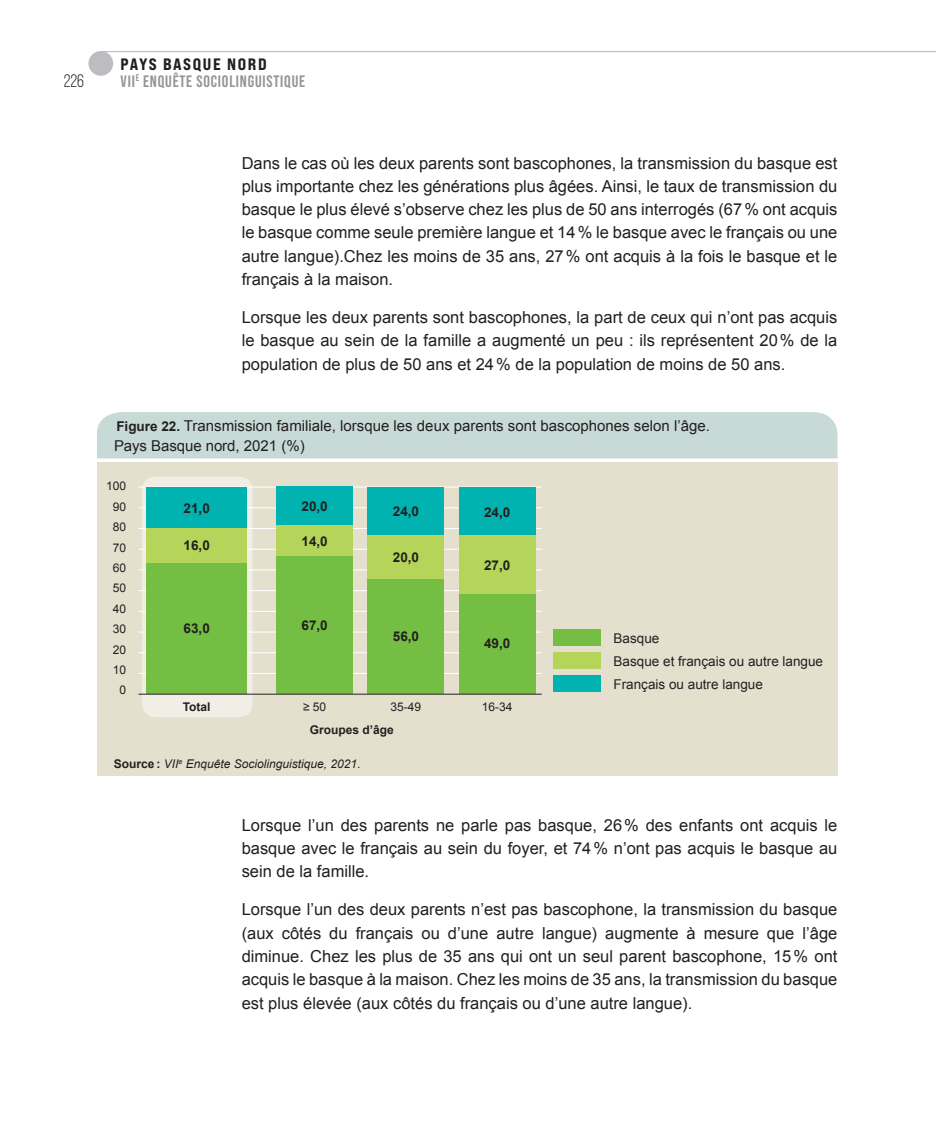
<style>
.page{position:relative;width:936px;height:1148px;background:#fff}
.page>*{position:absolute;margin:0;border:0;box-sizing:border-box;transform-origin:0 0}
.t1{font:18px "Bebas Neue";color:#231f20}
.Normala{font:16.5px/23.2px "Arial";color:#231f20;text-align:justify}
.t2{font:700 16.5px "Bebas Neue Pro";letter-spacing:.05em;color:#939598}
.t3{font:16.5px "Bebas Neue Pro Exp Eb";letter-spacing:.1em;color:#231f20}
.TablaTit{font:15px/19.5px "Arial";color:#231f20}
.TablaTXT{font:13.5px/23px "Arial";color:#231f20}
.t4{font:700 13.5px "Arial";color:#231f20}
.TablaIturria{font:italic 12px "Arial";color:#231f20}
.t5{font:12px "Arial";color:#231f20}
.t6{font:700 12px "Arial";color:#231f20}
.s1{font-weight:700;font-size:13.5px}
.s2{font-weight:700;font-style:normal}
</style>
<div class="page">
<hr style="left:101px;top:51px;width:834px;height:1px;background:#bcbdc0">
<div style="left:88px;top:51px;width:25px;height:25px;background:#bcbdc0;border-radius:50%"></div>
<div style="left:97px;top:462px;width:740px;height:314px;background:#e5e0ce"></div>
<div style="left:553px;top:630px;width:47px;height:16px;background:#74bf43"></div>
<div style="left:553px;top:652px;width:47px;height:17px;background:#b5d55a"></div>
<div style="left:553px;top:675px;width:47px;height:17px;background:#00b3b0"></div>
<div style="left:142px;top:476px;width:110px;height:241px;background:#f1eee5;border-radius:13px"></div>
<hr style="left:138px;top:569px;width:403px;height:1px;background:#fff">
<hr style="left:138px;top:549px;width:403px;height:1px;background:#fff">
<hr style="left:138px;top:590px;width:403px;height:1px;background:#fff">
<hr style="left:138px;top:528px;width:403px;height:1px;background:#fff">
<hr style="left:138px;top:507px;width:403px;height:1px;background:#fff">
<hr style="left:138px;top:487px;width:403px;height:1px;background:#fff">
<hr style="left:138px;top:611px;width:403px;height:1px;background:#fff">
<hr style="left:138px;top:652px;width:403px;height:1px;background:#fff">
<hr style="left:138px;top:673px;width:403px;height:1px;background:#fff">
<hr style="left:138px;top:631px;width:403px;height:1px;background:#fff">
<div style="left:147px;top:487px;width:100px;height:41px;background:#00b3b0"></div>
<div style="left:147px;top:562px;width:100px;height:132px;background:#74bf43"></div>
<div style="left:147px;top:528px;width:100px;height:34px;background:#b5d55a"></div>
<div style="left:276px;top:487px;width:77px;height:39px;background:#00b3b0"></div>
<div style="left:276px;top:556px;width:77px;height:138px;background:#74bf43"></div>
<div style="left:276px;top:525px;width:77px;height:31px;background:#b5d55a"></div>
<div style="left:367px;top:487px;width:77px;height:49px;background:#00b3b0"></div>
<div style="left:367px;top:578px;width:77px;height:116px;background:#74bf43"></div>
<div style="left:367px;top:535px;width:77px;height:44px;background:#b5d55a"></div>
<div style="left:458px;top:487px;width:77px;height:49px;background:#00b3b0"></div>
<div style="left:458px;top:592px;width:77px;height:102px;background:#74bf43"></div>
<div style="left:458px;top:535px;width:77px;height:59px;background:#b5d55a"></div>
<hr style="left:138px;top:693px;width:403px;height:1px;background:#231f20">
<div style="left:97px;top:412px;width:740px;height:46px;background:#c7dad6"></div>
<p class="t1" style="left:64px;top:71px;width:22px">226</p>
<p class="t3" style="left:121px;top:54px;width:148px">PAYS BASQUE NORD</p>
<p class="t2" style="left:121px;top:71px;width:186px">VII<sup>E</sup> ENQUÊTE SOCIOLINGUISTIQUE</p>
<p class="Normala" style="left:241px;top:151px;width:597px">Dans le cas où les deux parents sont bascophones, la transmission du basque est plus importante chez les générations plus âgées. Ainsi, le taux de transmission du basque le plus élevé s’observe chez les plus de 50 ans interrogés (67% ont acquis le basque comme seule première langue et 14% le basque avec le français ou une autre langue).Chez les moins de 35 ans, 27% ont acquis à la fois le basque et le français à la maison.</p>
<p class="Normala" style="left:241px;top:306px;width:597px">Lorsque les deux parents sont bascophones, la part de ceux qui n’ont pas acquis le basque au sein de la famille a augmenté un peu : ils représentent 20% de la population de plus de 50 ans et 24% de la population de moins de 50 ans.</p>
<p class="TablaTit" style="left:114px;top:416px;width:597px"><span class="s1">Figure 22.</span> Transmission familiale, lorsque les deux parents sont bascophones selon l’âge.<br>Pays Basque nord, 2021 (%)</p>
<p class="t5" style="left:106px;top:478px;width:22px">100</p>
<p class="t5" style="left:113px;top:498px;width:15px">90</p>
<p class="t5" style="left:113px;top:519px;width:15px">80</p>
<p class="t5" style="left:113px;top:539px;width:15px">70</p>
<p class="t5" style="left:113px;top:560px;width:15px">60</p>
<p class="t5" style="left:113px;top:580px;width:15px">50</p>
<p class="t5" style="left:113px;top:600px;width:15px">40</p>
<p class="t5" style="left:113px;top:621px;width:15px">30</p>
<p class="t5" style="left:113px;top:641px;width:15px">20</p>
<p class="t5" style="left:113px;top:661px;width:15px">10</p>
<p class="t5" style="left:119px;top:682px;width:8px">0</p>
<p class="t4" style="left:183px;top:499px;width:28px">21,0</p>
<p class="t4" style="left:183px;top:536px;width:28px">16,0</p>
<p class="t4" style="left:183px;top:619px;width:28px">63,0</p>
<p class="t6" style="left:183px;top:698px;width:29px">Total</p>
<p class="t4" style="left:301px;top:497px;width:28px">20,0</p>
<p class="t4" style="left:301px;top:532px;width:28px">14,0</p>
<p class="t4" style="left:301px;top:616px;width:28px">67,0</p>
<p class="t5" style="left:303px;top:698px;width:25px">≥ 50</p>
<p class="t4" style="left:392px;top:502px;width:28px">24,0</p>
<p class="t4" style="left:392px;top:548px;width:28px">20,0</p>
<p class="t4" style="left:392px;top:627px;width:28px">56,0</p>
<p class="t5" style="left:390px;top:698px;width:32px">35-49</p>
<p class="t6" style="left:309px;top:721px;width:86px">Groupes d’âge</p>
<p class="TablaIturria" style="left:114px;top:755px;width:248px"><span class="s2">Source :</span> VII<sup>e</sup> Enquête Sociolinguistique, 2021.</p>
<p class="t4" style="left:484px;top:503px;width:28px">24,0</p>
<p class="t4" style="left:484px;top:556px;width:28px">27,0</p>
<p class="t4" style="left:484px;top:634px;width:28px">49,0</p>
<p class="t5" style="left:481px;top:698px;width:32px">16-34</p>
<p class="TablaTXT" style="left:613px;top:626px;width:211px">Basque<br>Basque et français ou autre langue</p>
<p class="TablaTXT" style="left:613px;top:672px;width:151px">Français ou autre langue</p>
<p class="Normala" style="left:241px;top:813px;width:597px">Lorsque l’un des parents ne parle pas basque, 26% des enfants ont acquis le basque avec le français au sein du foyer, et 74% n’ont pas acquis le basque au sein de la famille.</p>
<p class="Normala" style="left:241px;top:898px;width:597px">Lorsque l’un des deux parents n’est pas bascophone, la transmission du basque (aux côtés du français ou d’une autre langue) augmente à mesure que l’âge diminue. Chez les plus de 35 ans qui ont un seul parent bascophone, 15% ont acquis le basque à la maison. Chez les moins de 35 ans, la transmission du basque est plus élevée (aux côtés du français ou d’une autre langue).</p>
</div>
